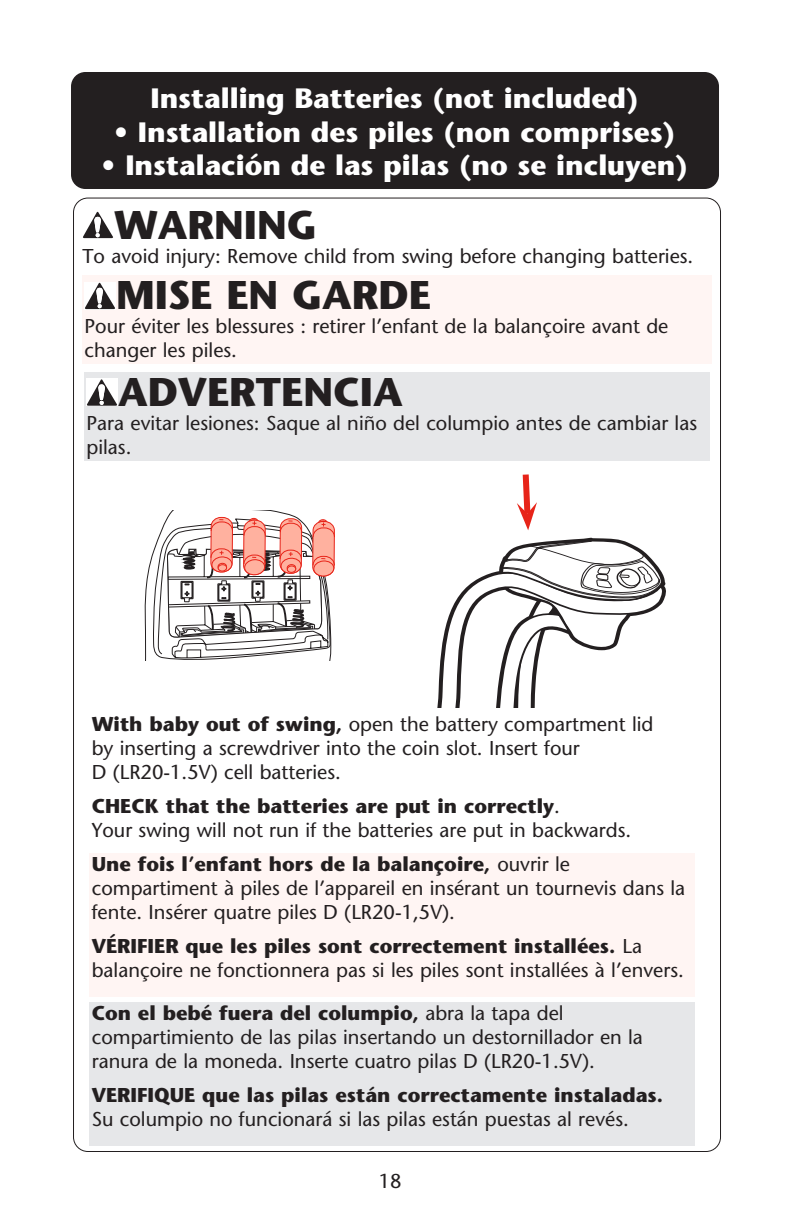
<style>
.page{position:relative;width:792px;height:1224px;background:#fff}
.page>*{position:absolute;margin:0;border:0;box-sizing:border-box;transform-origin:0 0}
.Body{font:700 40px "Stone Sans";color:#231f20}
.Banner{font:700 28px "Stone Sans";color:#fff}
.Body-2{font:20px/24px "Stone Sans";color:#231f20}
.Page_numbers{font:20px "Stone Sans";color:#231f20}
.s1{font-weight:700}
</style>
<div class="page">
<svg style="left:437px;top:572px;width:57px;height:136px"></svg>
<svg style="left:144px;top:510px;width:191px;height:150px"></svg>
<svg style="left:494px;top:474px;width:172px;height:234px"></svg>
<div style="left:71px;top:72px;width:648px;height:117px;background:#231f20;border-radius:14px"></div>
<div style="left:90px;top:853px;width:605px;height:144px;background:#fff5f3"></div>
<div style="left:90px;top:1002px;width:605px;height:144px;background:#e6e7e9"></div>
<svg style="left:84px;top:211px;width:28px;height:28px"></svg>
<svg style="left:83px;top:212px;width:30px;height:26px"></svg>
<div style="left:85px;top:372px;width:625px;height:89px;background:#e6e7e9"></div>
<div style="left:87px;top:379px;width:31px;height:27px;background:#fff"></div>
<svg style="left:87px;top:379px;width:30px;height:27px"></svg>
<div style="left:83px;top:275px;width:629px;height:89px;background:#fff5f3"></div>
<div style="left:85px;top:282px;width:31px;height:27px;background:#fff"></div>
<svg style="left:85px;top:283px;width:30px;height:26px"></svg>
<p class="Banner" style="left:150px;top:82px;width:490px">Installing Batteries (not included)</p>
<p class="Banner" style="left:114px;top:115px;width:563px">• Installation des piles (non comprises)</p>
<p class="Banner" style="left:101px;top:149px;width:588px">• Instalación de las pilas (no se incluyen)</p>
<p class="Body" style="left:114px;top:201px;width:204px">WARNING</p>
<p class="Body-2" style="left:83px;top:244px;width:612px">To avoid injury: Remove child from swing before changing batteries.</p>
<p class="Body" style="left:116px;top:272px;width:317px">MISE EN GARDE</p>
<p class="Body-2" style="left:85px;top:315px;width:585px">Pour éviter les blessures : retirer l’enfant de la balançoire avant de changer les piles.</p>
<p class="Body" style="left:118px;top:368px;width:286px">ADVERTENCIA</p>
<p class="Body-2" style="left:87px;top:411px;width:612px">Para evitar lesiones: Saque al niño del columpio antes de cambiar las pilas.</p>
<p class="Body-2" style="left:92px;top:712px;width:563px"><span class="s1">With baby out of swing,</span> open the battery compartment lid by inserting a screwdriver into the coin slot. Insert four<br>D (LR20-1.5V) cell batteries.</p>
<p class="Body-2" style="left:92px;top:795px;width:541px"><span class="s1">CHECK that the batteries are put in correctly</span>.<br>Your swing will not run if the batteries are put in backwards.</p>
<p class="Body-2" style="left:92px;top:852px;width:595px"><span class="s1">Une fois l’enfant hors de la balançoire,</span> ouvrir le compartiment à piles de l’appareil en insérant un tournevis dans la fente. Insérer quatre piles D (LR20-1,5V).</p>
<p class="Body-2" style="left:92px;top:935px;width:594px"><span class="s1">VÉRIFIER que les piles sont correctement installées.</span> La balançoire ne fonctionnera pas si les piles sont installées à l’envers.</p>
<p class="Body-2" style="left:92px;top:1001px;width:553px"><span class="s1">Con el bebé fuera del columpio,</span> abra la tapa del compartimiento de las pilas insertando un destornillador en la ranura de la moneda. Inserte cuatro pilas D (LR20-1.5V).</p>
<p class="Body-2" style="left:92px;top:1084px;width:573px"><span class="s1">VERIFIQUE que las pilas están correctamente instaladas.<br></span>Su columpio no funcionará si las pilas están puestas al revés.</p>
<p class="Page_numbers" style="left:379px;top:1169px;width:24px">18</p>
</div>
